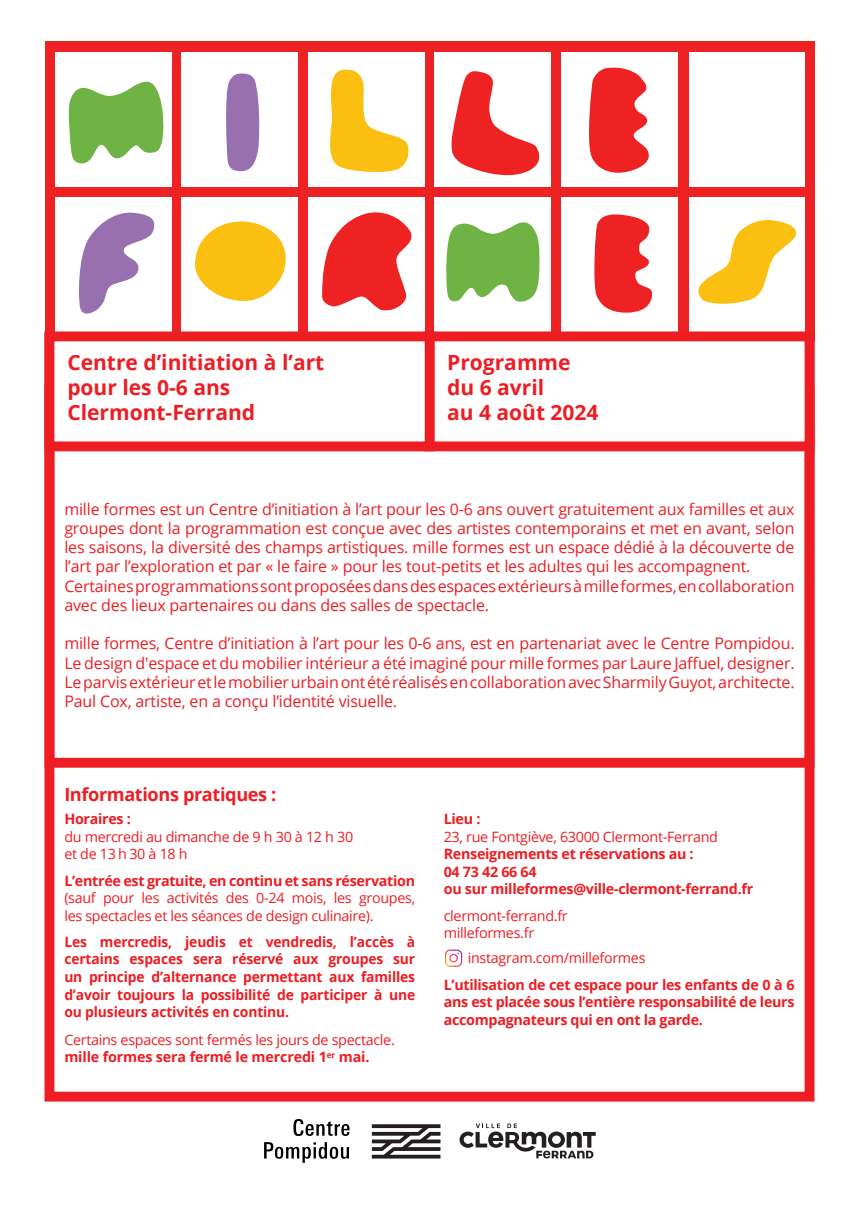
<style>
.page{position:relative;width:859px;height:1208px;background:#fff}
.page>*{position:absolute;margin:0;border:0;box-sizing:border-box;transform-origin:0 0}
.t1{font:900 47.6px "Frutiger";letter-spacing:.07em;color:#ee2f2c}
.t2{font:700 21px/25px "Open Sans";color:#ee1d23}
.t3{font:700 18.1px "Open Sans";letter-spacing:-.02em;color:#ee1d23}
.t4{font:16px/19.2px "Open Sans";letter-spacing:-.01em;color:#ee1d23}
.t5{font:700 14.3px/17.6px "Open Sans";letter-spacing:-.02em;color:#ee1d23;text-align:justify}
.t6{font:14.3px/17.6px "Open Sans";letter-spacing:-.02em;color:#ee1d23}
.s1{font-weight:700}
</style>
<div class="page">
<div style="left:45px;top:331px;width:769px;height:770px;border:10px solid #ee1d23"></div>
<div style="left:45px;top:385px;width:769px;height:382px;border:10px solid #ee1d23"></div>
<div style="left:45px;top:42px;width:769px;height:299px;background:#ee2123"></div>
<div style="left:55px;top:52px;width:116px;height:135px;background:#fff"></div>
<div style="left:182px;top:52px;width:116px;height:135px;background:#fff"></div>
<div style="left:308px;top:52px;width:116px;height:135px;background:#fff"></div>
<div style="left:435px;top:52px;width:116px;height:135px;background:#fff"></div>
<div style="left:561px;top:52px;width:116px;height:135px;background:#fff"></div>
<div style="left:689px;top:52px;width:116px;height:135px;background:#fff"></div>
<div style="left:55px;top:197px;width:116px;height:134px;background:#fff"></div>
<div style="left:182px;top:197px;width:116px;height:134px;background:#fff"></div>
<div style="left:308px;top:197px;width:116px;height:134px;background:#fff"></div>
<div style="left:435px;top:197px;width:116px;height:134px;background:#fff"></div>
<div style="left:561px;top:197px;width:116px;height:134px;background:#fff"></div>
<div style="left:689px;top:197px;width:116px;height:134px;background:#fff"></div>
<svg style="left:226px;top:73px;width:33px;height:98px;background:#a380b8"></svg>
<svg style="left:330px;top:69px;width:79px;height:103px"></svg>
<svg style="left:68px;top:81px;width:96px;height:82px"></svg>
<svg style="left:195px;top:221px;width:91px;height:80px"></svg>
<svg style="left:451px;top:71px;width:89px;height:105px"></svg>
<svg style="left:446px;top:222px;width:94px;height:80px"></svg>
<svg style="left:589px;top:67px;width:60px;height:106px"></svg>
<svg style="left:79px;top:212px;width:76px;height:102px"></svg>
<svg style="left:594px;top:214px;width:58px;height:99px"></svg>
<svg style="left:322px;top:212px;width:90px;height:99px"></svg>
<svg style="left:698px;top:220px;width:99px;height:84px"></svg>
<div style="left:424px;top:331px;width:390px;height:120px;background:#fff;border:10px solid #ee1d23"></div>
<div style="left:45px;top:331px;width:390px;height:120px;background:#fff;border:10px solid #ee1d23"></div>
<svg style="left:293px;top:1119px;width:56px;height:17px"></svg>
<svg style="left:264px;top:1142px;width:85px;height:20px"></svg>
<svg style="left:372px;top:1124px;width:68px;height:34px"></svg>
<svg style="left:460px;top:1123px;width:136px;height:35px"></svg>
<svg style="left:445px;top:949px;width:17px;height:17px"></svg>
<h2 class="t2" style="left:67px;top:350px;width:258px">Centre d’initiation à l’art pour les 0-6 ans<br>Clermont-Ferrand</h2>
<h2 class="t2" style="left:447px;top:350px;width:153px">Programme du 6 avril<br>au 4 août 2024</h2>
<h1 class="t1" style="left:75px;top:349px;width:705px">Centre d’initiation à l’art</h1>
<p class="t4" style="left:64px;top:499px;width:732px">mille formes est un Centre d’initiation à l’art pour les 0-6 ans ouvert gratuitement aux familles et aux groupes dont la programmation est conçue avec des artistes contemporains et met en avant, selon les saisons, la diversité des champs artistiques. mille formes est un espace dédié à la découverte de l’art par l’exploration et par « le faire » pour les tout-petits et les adultes qui les accompagnent.<br>Certaines programmations sont proposées dans des espaces extérieurs à mille formes, en collaboration avec des lieux partenaires ou dans des salles de spectacle.</p>
<p class="t4" style="left:64px;top:633px;width:732px;text-align:justify">mille formes, Centre d’initiation à l’art pour les 0-6 ans, est en partenariat avec le Centre Pompidou.<br>Le design d'espace et du mobilier intérieur a été imaginé pour mille formes par Laure Jaffuel, designer.<br>Le parvis extérieur et le mobilier urbain ont été réalisés en collaboration avec Sharmily Guyot, architecte.<br>Paul Cox, artiste, en a conçu l’identité visuelle.</p>
<p class="t3" style="left:64px;top:782px;width:214px">Informations pratiques :</p>
<p class="t5" style="left:64px;top:810px;width:68px">Horaires :</p>
<p class="t6" style="left:64px;top:827px;width:290px">du mercredi au dimanche de 9 h 30 à 12 h 30 et de 13 h 30 à 18 h</p>
<p class="t5" style="left:64px;top:871px;width:352px">L’entrée est gratuite, en continu et sans réservation</p>
<p class="t6" style="left:64px;top:888px;width:352px">(sauf pour les activités des 0-24 mois, les groupes, les spectacles et les séances de design culinaire).</p>
<p class="t5" style="left:64px;top:932px;width:352px">Les mercredis, jeudis et vendredis, l’accès à certains espaces sera réservé aux groupes sur un principe d’alternance permettant aux familles d’avoir toujours la possibilité de participer à une ou plusieurs activités en continu.</p>
<p class="t6" style="left:64px;top:1030px;width:332px">Certains espaces sont fermés les jours de spectacle. <span class="s1">mille formes sera fermé le mercredi 1</span><sup>er</sup> <span class="s1">mai.</span></p>
<p class="t5" style="left:444px;top:810px;width:38px">Lieu :</p>
<p class="t6" style="left:444px;top:828px;width:276px">23, rue Fontgiève, 63000 Clermont-Ferrand</p>
<p class="t5" style="left:444px;top:845px;width:311px;line-height:17.2px;text-align:left">Renseignements et réservations au :<br>04 73 42 66 64<br>ou sur milleformes@ville-clermont-ferrand.fr</p>
<p class="t6" style="left:444px;top:906px;width:126px;line-height:17.2px">clermont-ferrand.fr milleformes.fr</p>
<p class="t6" style="left:468px;top:948px;width:179px">instagram.com/milleformes</p>
<p class="t5" style="left:444px;top:976px;width:352px;line-height:17.2px">L’utilisation de cet espace pour les enfants de 0 à 6 ans est placée sous l’entière responsabilité de leurs accompagnateurs qui en ont la garde.</p>
</div>
